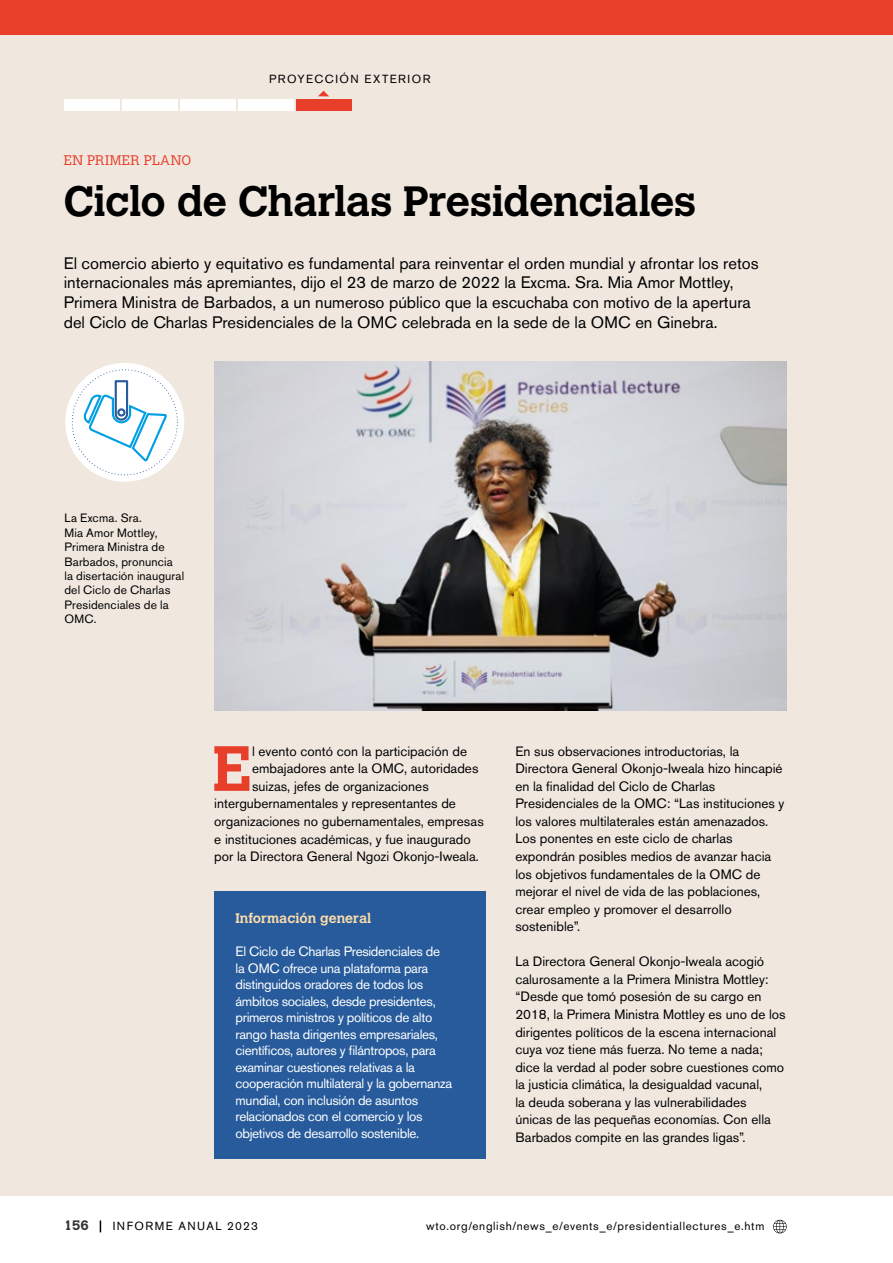
<style>
.page{position:relative;width:893px;height:1263px;background:#fff}
.page>*{position:absolute;margin:0;border:0;box-sizing:border-box;transform-origin:0 0}
.t1{font:700 63.3px "Calvert MT Std";color:#e83f2b}
.t2{font:700 42px "Calvert MT Std";letter-spacing:-.015em;color:#000}
.t3{font:16.5px/19.8px "Akzidenz Grotesk BE";color:#000}
.t4{font:700 13.8px "Calvert MT Std";color:#fadcaa}
.t5{font:300 13.8px "Calvert MT Std";letter-spacing:.02em;color:#e83f2b}
.t6{font:13.5px/17.5px "Akzidenz Grotesk BE";color:#000}
.t7{font:13.5px/16.5px "Akzidenz Grotesk BE";letter-spacing:-.025em;color:#fff}
.t8{font:700 13.5px "Calvert MT Std";color:#333332}
.t9{font:12px/14.4px "Akzidenz Grotesk BE";letter-spacing:.01em;color:#000}
.t10{font:11.7px "Akzidenz Grotesk BE";letter-spacing:.06em;color:#000}
.t11{font:11.7px "Akzidenz Grotesk BE";letter-spacing:.125em;color:#000}
</style>
<div class="page">
<div style="left:0;top:0;width:893px;height:1195px;background:#f0e8df"></div>
<div style="left:0;top:0;width:893px;height:35px;background:#e83f2b"></div>
<img style="left:214px;top:362px;width:573px;height:349px">
<div style="left:65px;top:363px;width:119px;height:119px;background:#fff;border-radius:50%"></div>
<svg style="left:81px;top:379px;width:88px;height:84px"></svg>
<div style="left:214px;top:891px;width:272px;height:268px;background:#275b9b"></div>
<svg style="left:773px;top:1220px;width:14px;height:13px"></svg>
<svg style="left:100px;top:1220px;width:1px;height:12px"></svg>
<div style="left:64px;top:99px;width:56px;height:12px;background:#fff"></div>
<div style="left:122px;top:99px;width:56px;height:12px;background:#fff"></div>
<div style="left:180px;top:99px;width:56px;height:12px;background:#fff"></div>
<div style="left:238px;top:99px;width:56px;height:12px;background:#fff"></div>
<div style="left:296px;top:99px;width:55px;height:12px;background:#e83f2b"></div>
<svg style="left:318px;top:91px;width:11px;height:5px"></svg>
<p class="t5" style="left:64px;top:152px;width:129px">EN PRIMER PLANO</p>
<p class="t11" style="left:269px;top:72px;width:163px">PROYECCIÓN EXTERIOR</p>
<h2 class="t2" style="left:64px;top:174px;width:634px">Ciclo de Charlas Presidenciales</h2>
<p class="t3" style="left:64px;top:253px;width:696px">El comercio abierto y equitativo es fundamental para reinventar el orden mundial y afrontar los retos internacionales más apremiantes, dijo el 23 de marzo de 2022 la Excma. Sra. Mia Amor Mottley, Primera Ministra de Barbados, a un numeroso público que la escuchaba con motivo de la apertura del Ciclo de Charlas Presidenciales de la OMC celebrada en la sede de la OMC en Ginebra.</p>
<p class="t9" style="left:64px;top:511px;width:121px">La Excma. Sra.<br>Mia Amor Mottley,<br>Primera Ministra de<br>Barbados, pronuncia la disertación inaugural del Ciclo de Charlas<br>Presidenciales de la<br>OMC.</p>
<h1 class="t1" style="left:213px;top:728px;width:41px">E</h1>
<p class="t6" style="left:252px;top:742px;width:216px">l evento contó con la participación de</p>
<p class="t6" style="left:252px;top:760px;width:228px">embajadores ante la OMC, autoridades</p>
<p class="t6" style="left:252px;top:777px;width:178px">suizas, jefes de organizaciones</p>
<p class="t6" style="left:214px;top:795px;width:243px">intergubernamentales y representantes de</p>
<p class="t6" style="left:214px;top:812px;width:271px">organizaciones no gubernamentales, empresas</p>
<p class="t6" style="left:214px;top:830px;width:258px">e instituciones académicas, y fue inaugurado</p>
<p class="t6" style="left:214px;top:847px;width:266px">por la Directora General Ngozi Okonjo-Iweala.</p>
<p class="t4" style="left:236px;top:909px;width:137px">Información general</p>
<p class="t7" style="left:236px;top:943px;width:218px">El Ciclo de Charlas Presidenciales de la OMC ofrece una plataforma para distinguidos oradores de todos los ámbitos sociales, desde presidentes, primeros ministros y políticos de alto rango hasta dirigentes empresariales, científicos, autores y filántropos, para examinar cuestiones relativas a la cooperación multilateral y la gobernanza mundial, con inclusión de asuntos relacionados con el comercio y los objetivos de desarrollo sostenible.</p>
<p class="t6" style="left:515px;top:742px;width:271px">En sus observaciones introductorias, la Directora General Okonjo-Iweala hizo hincapié en la finalidad del Ciclo de Charlas Presidenciales de la OMC: “Las instituciones y los valores multilaterales están amenazados.<br>Los ponentes en este ciclo de charlas expondrán posibles medios de avanzar hacia los objetivos fundamentales de la OMC de mejorar el nivel de vida de las poblaciones, crear empleo y promover el desarrollo sostenible”.</p>
<p class="t6" style="left:515px;top:953px;width:272px">La Directora General Okonjo-Iweala acogió calurosamente a la Primera Ministra Mottley: “Desde que tomó posesión de su cargo en 2018, la Primera Ministra Mottley es uno de los dirigentes políticos de la escena internacional cuya voz tiene más fuerza. No teme a nada; dice la verdad al poder sobre cuestiones como la justicia climática, la desigualdad vacunal,<br>la deuda soberana y las vulnerabilidades únicas de las pequeñas economías. Con ella Barbados compite en las grandes ligas”.</p>
<p class="t8" style="left:64px;top:1216px;width:26px">156</p>
<p class="t11" style="left:113px;top:1218px;width:147px">INFORME ANUAL 2023</p>
<p class="t10" style="left:426px;top:1218px;width:340px">wto.org/english/news_e/events_e/presidentiallectures_e.htm</p>
</div>
